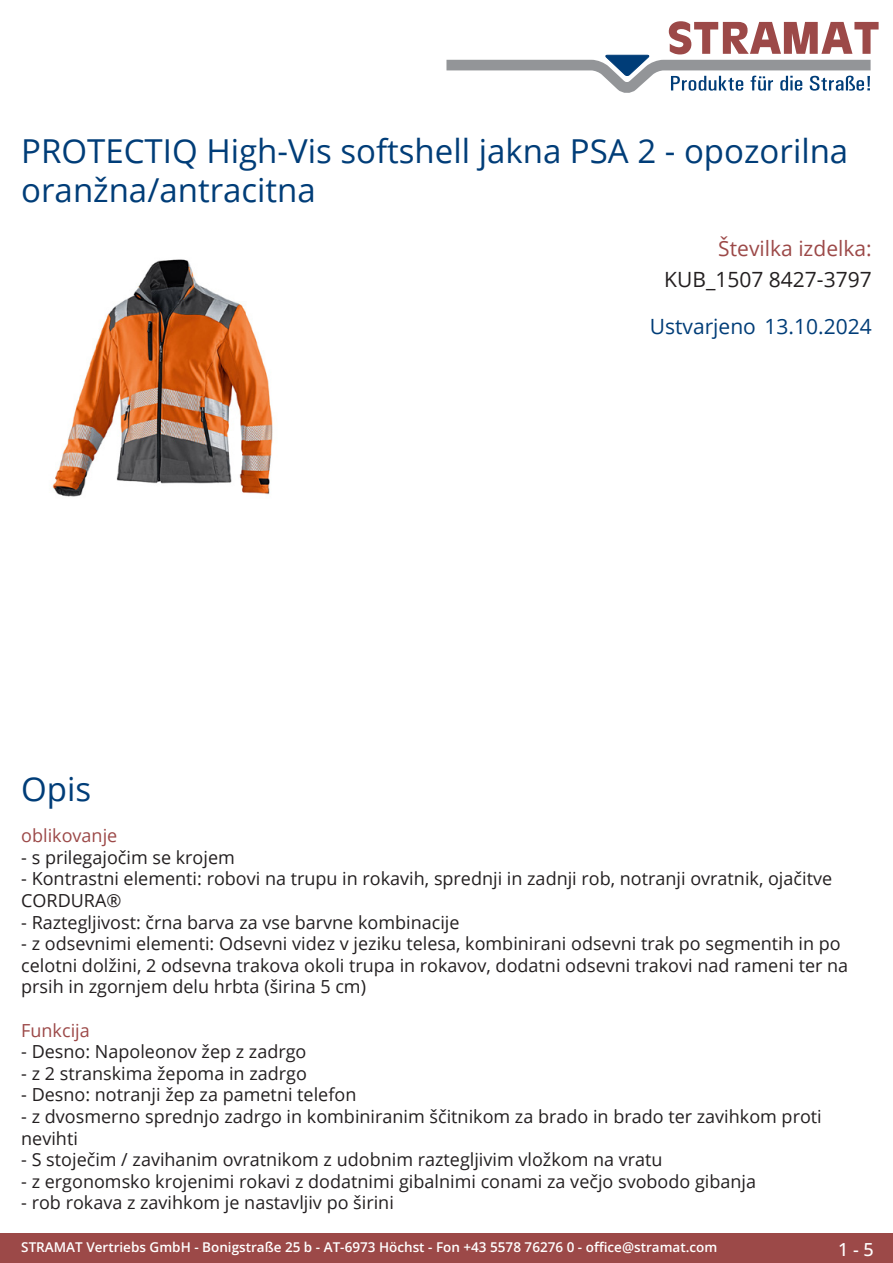
<style>
.page{position:relative;width:893px;height:1263px;background:#fff}
.page>*{position:absolute;margin:0;border:0;box-sizing:border-box;transform-origin:0 0}
.Produkttitel{font:33px/39.6px "Open Sans";color:#003d78}
.Erstellungsdatum{font:21px "Open Sans";color:#003d78}
.TechDaten_Inhalt{font:21px "Open Sans";color:#231f20}
.TechDaten_Überschrif{font:21px "Open Sans";color:#9c4948}
.Beschreibung_Text{font:18px/21.6px "Open Sans";color:#231f20}
.Beschreibung_Text-2{font:18px "Open Sans";color:#9c4948}
.t1{font:500 18px "Open Sans";color:#fff}
.t2{font:600 13.5px "Open Sans";color:#fff}
</style>
<div class="page">
<div style="left:0;top:1233px;width:893px;height:30px;background:#9c4948"></div>
<svg style="left:446px;top:21px;width:433px;height:72px"></svg>
<img style="left:52px;top:259px;width:221px;height:238px">
<p class="Produkttitel" style="left:21px;top:130px;width:828px">PROTECTIQ High-Vis softshell jakna PSA 2 - opozorilna oranžna/antracitna</p>
<p class="TechDaten_Überschrif" style="left:718px;top:234px;width:155px">Številka izdelka:</p>
<p class="TechDaten_Inhalt" style="left:664px;top:265px;width:209px">KUB_1507 8427-3797</p>
<p class="Erstellungsdatum" style="left:650px;top:312px;width:223px">Ustvarjeno 13.10.2024</p>
<p class="Produkttitel" style="left:21px;top:768px;width:72px">Opis</p>
<p class="Beschreibung_Text-2" style="left:21px;top:823px;width:98px">oblikovanje</p>
<p class="Beschreibung_Text" style="left:21px;top:846px;width:215px">- s prilegajočim se krojem</p>
<p class="Beschreibung_Text" style="left:21px;top:867px;width:812px">- Kontrastni elementi: robovi na trupu in rokavih, sprednji in zadnji rob, notranji ovratnik, ojačitve<br>CORDURA®</p>
<p class="Beschreibung_Text" style="left:21px;top:911px;width:440px">- Raztegljivost: črna barva za vse barvne kombinacije</p>
<p class="Beschreibung_Text" style="left:21px;top:932px;width:828px">- z odsevnimi elementi: Odsevni videz v jeziku telesa, kombinirani odsevni trak po segmentih in po celotni dolžini, 2 odsevna trakova okoli trupa in rokavov, dodatni odsevni trakovi nad rameni ter na prsih in zgornjem delu hrbta (širina 5 cm)</p>
<p class="Beschreibung_Text-2" style="left:21px;top:1018px;width:70px">Funkcija</p>
<p class="Beschreibung_Text" style="left:21px;top:1040px;width:287px">- Desno: Napoleonov žep z zadrgo</p>
<p class="Beschreibung_Text" style="left:21px;top:1062px;width:287px">- z 2 stranskima žepoma in zadrgo</p>
<p class="Beschreibung_Text" style="left:21px;top:1083px;width:337px">- Desno: notranji žep za pametni telefon</p>
<p class="Beschreibung_Text" style="left:21px;top:1105px;width:802px">- z dvosmerno sprednjo zadrgo in kombiniranim ščitnikom za brado in brado ter zavihkom proti nevihti</p>
<p class="Beschreibung_Text" style="left:21px;top:1148px;width:643px">- S stoječim / zavihanim ovratnikom z udobnim raztegljivim vložkom na vratu</p>
<p class="Beschreibung_Text" style="left:21px;top:1170px;width:736px">- z ergonomsko krojenimi rokavi z dodatnimi gibalnimi conami za večjo svobodo gibanja</p>
<p class="Beschreibung_Text" style="left:21px;top:1191px;width:374px">- rob rokava z zavihkom je nastavljiv po širini</p>
<p class="t2" style="left:21px;top:1238px;width:698px">STRAMAT Vertriebs GmbH - Bonigstraße 25 b - AT-6973 Höchst - Fon +43 5578 76276 0 - office@stramat.com</p>
<p class="t1" style="left:838px;top:1237px;width:37px">1 - 5</p>
</div>
